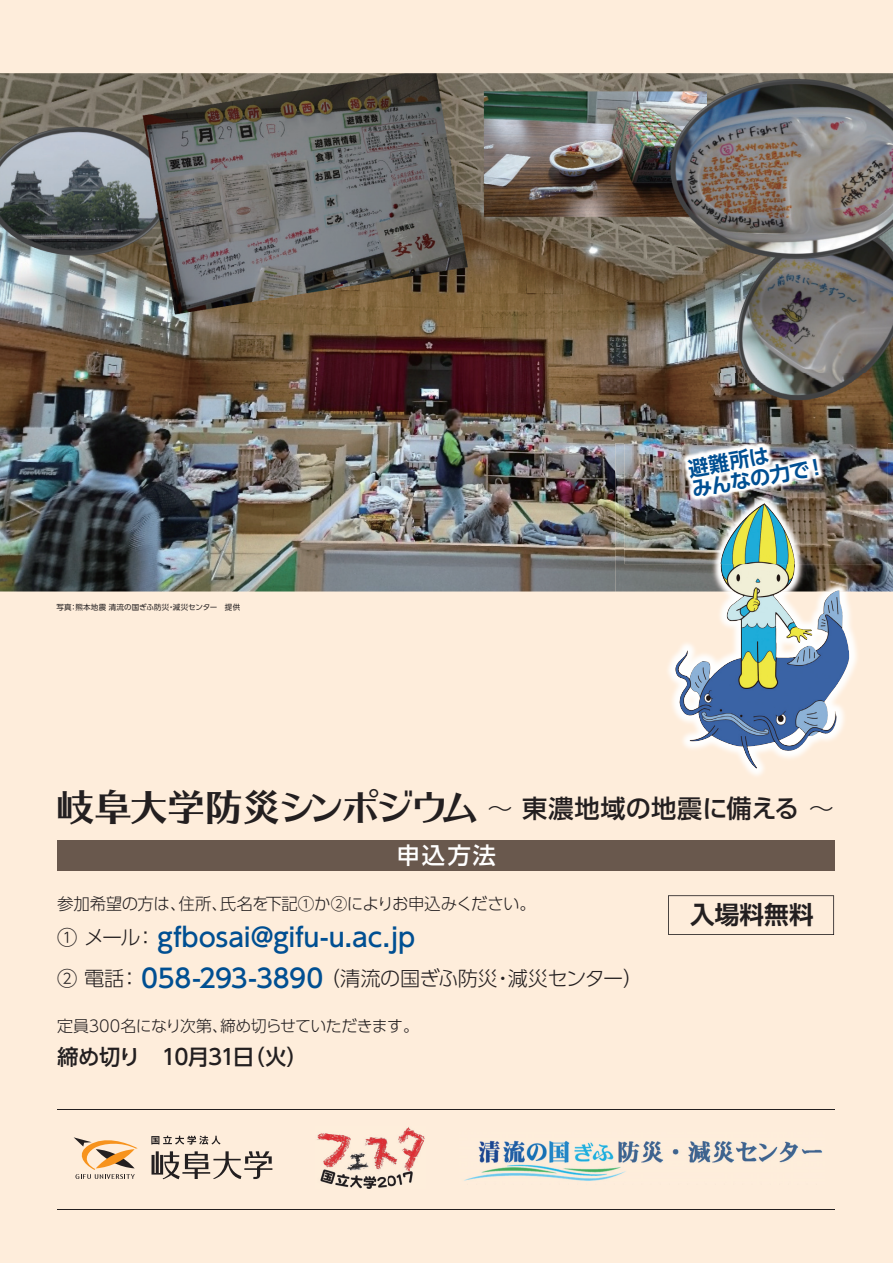
<style>
.page{position:relative;width:893px;height:1263px;background:#feeddb}
.page>*{position:absolute;margin:0;border:0;box-sizing:border-box;transform-origin:0 0}
.t1{font:36.45px "UD Typos 515 Std Regular 90 pv RKSJ H";letter-spacing:-.035em;color:#231f20}
.t2{font:25.65px "UD Shin Go Pr 6 Medium 90 pv RKSJ H";letter-spacing:-.005em;color:#004f92}
.t3{font:24.75px "UD Shin Go Pr 6 De Bold 90 pv RKSJ H";color:#231f20}
.t4{font:23.1px "UD Shin Go Pr 6 Medium 90 pv RKSJ H";color:#fff}
.t5{font:21.45px "UD Shin Go Pr 6 Medium 90 pv RKSJ H";letter-spacing:-.06em;color:#231f20}
.t6{font:20.55px/20.7px "UD Shin Go Pr 6 De Bold 90 pv RKSJ H";color:#004f92}
.t7{font:20.25px "UD Shin Go Pr 6 Light 90 pv RKSJ H";letter-spacing:-.025em;color:#231f20}
.t8{font:16.5px "UD Shin Go Pr 6 Light 90 pv RKSJ H";letter-spacing:-.03em;color:#231f20}
.t9{font:16.05px "UD Shin Go Pr 6 Light 90 pv RKSJ H";letter-spacing:-.035em;color:#231f20}
.t10{font:7.5px "UD Shin Go Pr 6 Regular 90 pv RKSJ H";letter-spacing:.025em;color:#231f20}
.s1{color:#fff}
.s2{color:#fbc4ae}
.s3{font-family:"UD Shin Go Pr 6 Light 90 pv RKSJ H";font-size:25.2px}
.s4{font-family:"UD Shin Go Pr 6 Medium 90 pv RKSJ H";font-size:25.2px}
.s5{font-family:"UD Shin Go Pr 6 Light 90 pv RKSJ H";font-size:20.25px;color:#231f20}
.s6{font-family:"UD Shin Go Pr 6 Medium 90 pv RKSJ H";font-size:25.65px;color:#004f92}
</style>
<div class="page">
<img style="left:0;top:73px;width:893px;height:518px">
<img style="left:615px;top:443px;width:278px;height:333px">
<div style="left:57px;top:840px;width:778px;height:31px;background:#69584d"></div>
<hr style="left:57px;top:1109px;width:778px;height:1px;background:#231f20">
<hr style="left:57px;top:1209px;width:778px;height:1px;background:#231f20">
<svg style="left:151px;top:1136px;width:70px;height:8px"></svg>
<svg style="left:152px;top:1151px;width:120px;height:28px"></svg>
<svg style="left:74px;top:1137px;width:64px;height:42px"></svg>
<svg style="left:668px;top:895px;width:166px;height:40px"></svg>
<img style="left:317px;top:1127px;width:108px;height:62px">
<img style="left:464px;top:1140px;width:359px;height:41px">
<img style="left:624px;top:373px;width:263px;height:70px">
<img style="left:795px;top:503px;width:92px;height:61px">
<img style="left:721px;top:503px;width:74px;height:61px">
<img style="left:687px;top:445px;width:83px;height:34px">
<img style="left:691px;top:458px;width:128px;height:41px">
<p class="t10" style="left:56px;top:604px;width:185px">写真：熊本地震 清流の国ぎふ防災・減災センター　提供</p>
<p class="t6" style="left:687px;top:462px;width:138px;rotate:-10deg"><span class="s1">避難所</span><span class="s2">は<br></span>みんなの力で！</p>
<h1 class="t1" style="left:56px;top:794px;width:779px">岐阜大学防災シンポジウム<span class="s3">～</span> <span class="s4">東濃地域の地震に備える</span> <span class="s3">～</span></h1>
<p class="t4" style="left:397px;top:847px;width:101px">申込方法</p>
<p class="t8" style="left:57px;top:897px;width:480px">参加希望の方は、住所、氏名を下記①か②によりお申込みください。</p>
<p class="t2" style="left:57px;top:928px;width:360px"><span class="s5">① メール：</span> gfbosai@gifu-u.ac.jp</p>
<p class="t7" style="left:57px;top:970px;width:588px">② 電話： <span class="s6">058-293-3890</span>（清流の国ぎふ防災・減災センター）</p>
<p class="t9" style="left:57px;top:1020px;width:364px">定員300名になり次第、締め切らせていただきます。</p>
<p class="t5" style="left:57px;top:1049px;width:252px">締め切り　10月31日（火）</p>
<p class="t3" style="left:690px;top:906px;width:125px">入場料無料</p>
</div>
